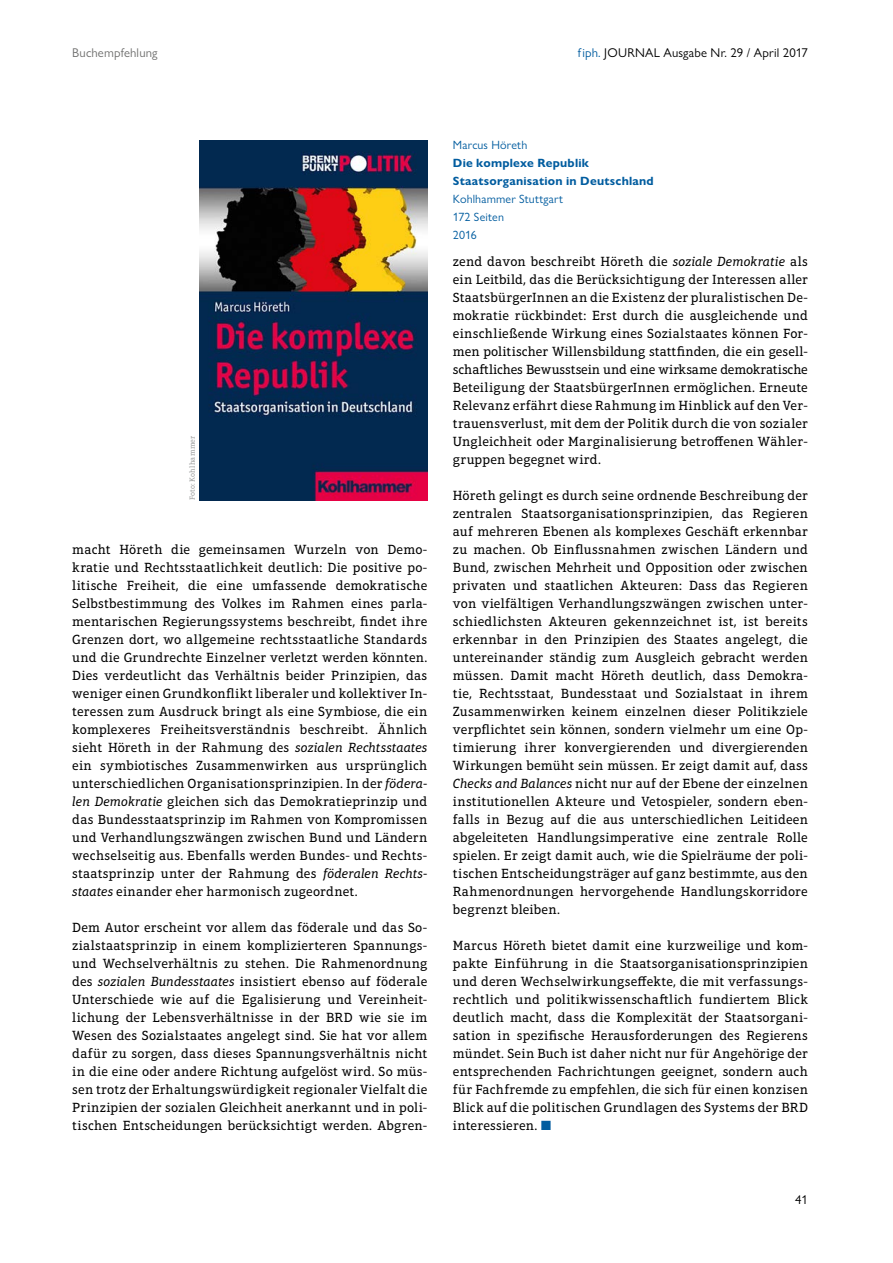
<style>
.page{position:relative;width:893px;height:1263px;background:#fff}
.page>*{position:absolute;margin:0;border:0;box-sizing:border-box;transform-origin:0 0}
.t1{font:13.5px/18px "Aptifer Slab LT Pro";letter-spacing:.01em;color:#000;text-align:justify}
.t2{font:12.75px "Gill Sans Nova";letter-spacing:.015em;color:#000}
.t3{font:12.75px "Gill Sans Nova";letter-spacing:.01em;color:#6f6f6e}
.t4{font:700 12px/18px "Gill Sans Nova";letter-spacing:.02em;color:#005c9f}
.t5{font:12px/18px "Gill Sans Nova";letter-spacing:.015em;color:#005c9f}
.t6{font:7.5px "Aptifer Slab LT Pro";letter-spacing:.025em;color:#9c9d9d}
.s1{color:#005c9f}
.s2{font-style:italic}
.s3{font-family:"European Pi Three";color:#005c9f}
</style>
<div class="page">
<img style="left:199px;top:140px;width:228px;height:360px">
<p class="t3" style="left:72px;top:45px;width:87px">Buchempfehlung</p>
<p class="t2" style="left:578px;top:45px;width:231px"><span class="s1">fiph.</span> JOURNAL Ausgabe Nr. 29 / April 2017</p>
<p class="t6" style="left:188px;top:500px;width:66px;rotate:-90deg">Foto: Kohlhammer</p>
<p class="t1" style="left:72px;top:541px;width:357px">macht Höreth die gemeinsamen Wurzeln von Demo&shy;kratie und Rechtsstaatlichkeit deutlich: Die positive po&shy;litische Freiheit, die eine umfassende demokratische Selbstbestimmung des Volkes im Rahmen eines parla&shy;mentarischen Regierungssystems beschreibt, findet ihre Grenzen dort, wo allgemeine rechtsstaatliche Standards und die Grundrechte Einzelner verletzt werden könnten.<br>Dies verdeutlicht das Verhältnis beider Prinzipien, das weniger einen Grundkonflikt liberaler und kollektiver In&shy;teressen zum Ausdruck bringt als eine Symbiose, die ein komplexeres Freiheitsverständnis beschreibt. Ähnlich sieht Höreth in der Rahmung des <span class="s2">sozialen Rechtsstaates </span>ein symbiotisches Zusammenwirken aus ursprünglich unterschiedlichen Organisationsprinzipien. In der <span class="s2">födera&shy;len Demokratie</span> gleichen sich das Demokratieprinzip und das Bundesstaatsprinzip im Rahmen von Kompromissen und Verhandlungszwängen zwischen Bund und Ländern wechselseitig aus. Ebenfalls werden Bundes- und Rechts&shy;staatsprinzip unter der Rahmung des <span class="s2">föderalen Rechts&shy;staates</span> einander eher harmonisch zugeordnet.</p>
<p class="t1" style="left:72px;top:919px;width:357px">Dem Autor erscheint vor allem das föderale und das So&shy;zialstaatsprinzip in einem komplizierteren Spannungs&shy;und Wechselverhältnis zu stehen. Die Rahmenordnung des <span class="s2">sozialen Bundesstaates</span> insistiert ebenso auf föderale Unterschiede wie auf die Egalisierung und Vereinheit&shy;lichung der Lebensverhältnisse in der BRD wie sie im Wesen des Sozialstaates angelegt sind. Sie hat vor allem dafür zu sorgen, dass dieses Spannungsverhältnis nicht in die eine oder andere Richtung aufgelöst wird. So müs&shy;sen trotz der Erhaltungswürdigkeit regionaler Vielfalt die Prinzipien der sozialen Gleichheit anerkannt und in poli&shy;tischen Entscheidungen berücksichtigt werden. Abgren-</p>
<p class="t5" style="left:453px;top:136px;width:76px">Marcus Höreth</p>
<p class="t4" style="left:453px;top:154px;width:202px">Die komplexe Republik<br>Staatsorganisation in Deutschland</p>
<p class="t5" style="left:453px;top:190px;width:112px">Kohlhammer Stuttgart<br>172 Seiten<br>2016</p>
<p class="t1" style="left:453px;top:253px;width:357px">zend davon beschreibt Höreth die <span class="s2">soziale Demokratie</span> als ein Leitbild, das die Berücksichtigung der Interessen aller StaatsbürgerInnen an die Existenz der pluralistischen De&shy;mokratie rückbindet: Erst durch die ausgleichende und einschließende Wirkung eines Sozialstaates können For&shy;men politischer Willensbildung stattfinden, die ein gesell&shy;schaftliches Bewusstsein und eine wirksame demokratische Beteiligung der StaatsbürgerInnen ermöglichen. Erneute Relevanz erfährt diese Rahmung im Hinblick auf den Ver&shy;trauensverlust, mit dem der Politik durch die von sozialer Ungleichheit oder Marginalisierung betroffenen Wähler&shy;gruppen begegnet wird.</p>
<p class="t1" style="left:453px;top:487px;width:357px">Höreth gelingt es durch seine ordnende Beschreibung der zentralen Staatsorganisationsprinzipien, das Regieren auf mehreren Ebenen als komplexes Geschäft erkennbar zu machen. Ob Einflussnahmen zwischen Ländern und Bund, zwischen Mehrheit und Opposition oder zwischen privaten und staatlichen Akteuren: Dass das Regieren von vielfältigen Verhandlungszwängen zwischen unter&shy;schiedlichsten Akteuren gekennzeichnet ist, ist bereits erkennbar in den Prinzipien des Staates angelegt, die untereinander ständig zum Ausgleich gebracht werden müssen. Damit macht Höreth deutlich, dass Demokra&shy;tie, Rechtsstaat, Bundesstaat und Sozialstaat in ihrem Zusammenwirken keinem einzelnen dieser Politikziele verpflichtet sein können, sondern vielmehr um eine Op&shy;timierung ihrer konvergierenden und divergierenden Wirkungen bemüht sein müssen. Er zeigt damit auf, dass <span class="s2">Checks and Balances</span> nicht nur auf der Ebene der einzelnen institutionellen Akteure und Vetospieler, sondern eben&shy;falls in Bezug auf die aus unterschiedlichen Leitideen abgeleiteten Handlungsimperative eine zentrale Rolle spielen. Er zeigt damit auch, wie die Spielräume der poli&shy;tischen Entscheidungsträger auf ganz bestimmte, aus den Rahmenordnungen hervorgehende Handlungskorridore begrenzt bleiben.</p>
<p class="t1" style="left:453px;top:936px;width:357px">Marcus Höreth bietet damit eine kurzweilige und kom&shy;pakte Einführung in die Staatsorganisationsprinzipien und deren Wechselwirkungseffekte, die mit verfassungs&shy;rechtlich und politikwissenschaftlich fundiertem Blick deutlich macht, dass die Komplexität der Staatsorgani&shy;sation in spezifische Herausforderungen des Regierens mündet. Sein Buch ist daher nicht nur für Angehörige der entsprechenden Fachrichtungen geeignet, sondern auch für Fachfremde zu empfehlen, die sich für einen konzisen Blick auf die politischen Grundlagen des Systems der BRD interessieren. <span class="s3">L</span></p>
<p class="t2" style="left:795px;top:1192px;width:14px">41</p>
</div>
